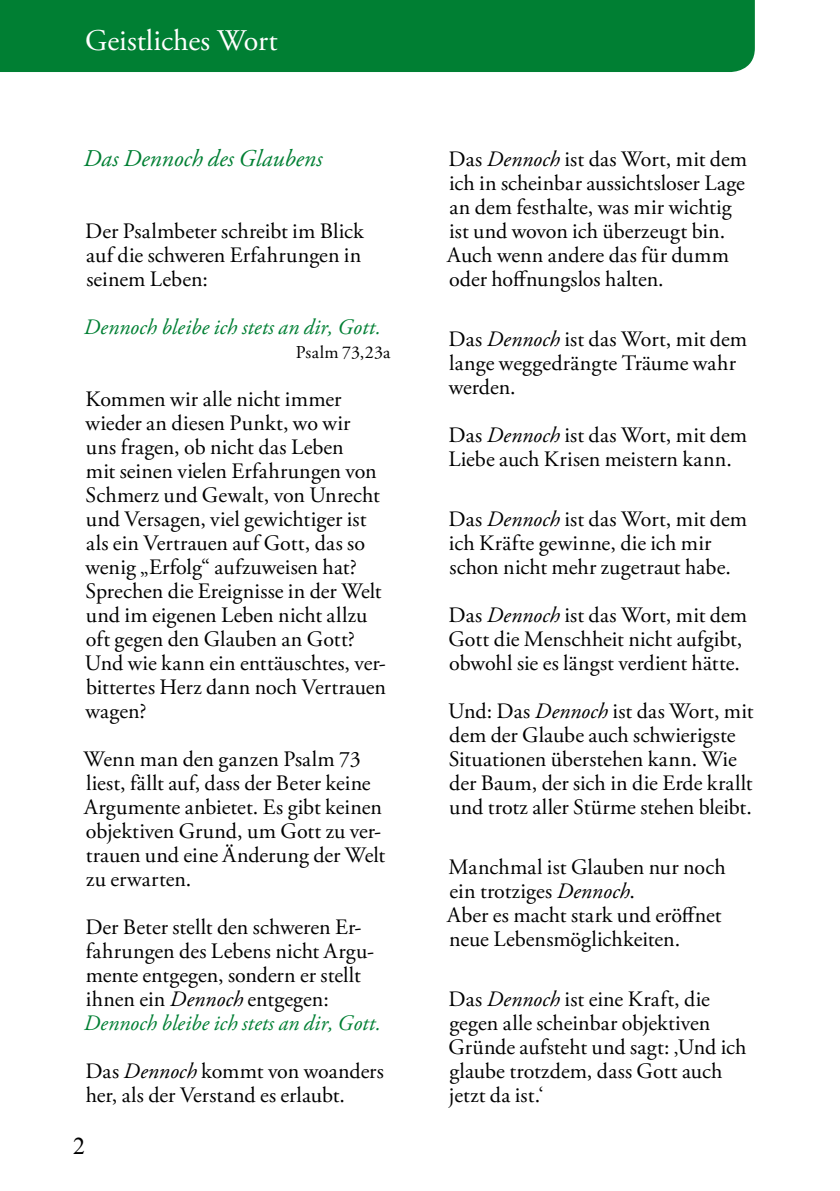
<style>
.page{position:relative;width:840px;height:1191px;background:#fff}
.page>*{position:absolute;margin:0;border:0;box-sizing:border-box;transform-origin:0 0}
.t1{font:30px "Adobe Garamond Pro";color:#fff}
.t2{font:italic 24px "Adobe Garamond Pro";color:#007f33}
.t3{font:24px "Times New Roman";color:#000}
.t4{font:22px/24px "Adobe Garamond Pro";letter-spacing:.005em;color:#000}
.t5{font:italic 22px "Adobe Garamond Pro";color:#007f33}
.t6{font:18px "Adobe Garamond Pro";letter-spacing:.01em;color:#000}
.s1{font-style:italic}
.s2{font-style:italic;color:#007f33}
</style>
<div class="page">
<div style="left:0;top:0;width:754px;height:72px;background:#007f33"></div>
<h1 class="t1" style="left:85px;top:22px;width:194px">Geistliches Wort</h1>
<p class="t2" style="left:83px;top:144px;width:240px">Das Dennoch des Glaubens</p>
<p class="t4" style="left:85px;top:220px;width:280px;text-align:justify">Der Psalmbeter schreibt im Blick auf die schweren Erfahrungen in seinem Leben:</p>
<p class="t5" style="left:84px;top:314px;width:298px">Dennoch bleibe ich stets an dir, Gott.</p>
<p class="t6" style="left:296px;top:341px;width:96px">Psalm 73,23a</p>
<p class="t4" style="left:85px;top:388px;width:302px">Kommen wir alle nicht immer wieder an diesen Punkt, wo wir<br>uns fragen, ob nicht das Leben<br>mit seinen vielen Erfahrungen von<br>Schmerz und Gewalt, von Unrecht und Versagen, viel gewichtiger ist als ein Vertrauen auf Gott, das so wenig „Erfolg“ aufzuweisen hat?<br>Sprechen die Ereignisse in der Welt und im eigenen Leben nicht allzu oft gegen den Glauben an Gott?<br>Und wie kann ein enttäuschtes, ver&shy;bittertes Herz dann noch Vertrauen wagen?</p>
<p class="t4" style="left:84px;top:748px;width:303px">Wenn man den ganzen Psalm 73 liest, fällt auf, dass der Beter keine<br>Argumente anbietet. Es gibt keinen objektiven Grund, um Gott zu ver&shy;trauen und eine Änderung der Welt zu erwarten.</p>
<p class="t4" style="left:84px;top:916px;width:298px">Der Beter stellt den schweren Er&shy;fahrungen des Lebens nicht Argu&shy;mente entgegen, sondern er stellt ihnen ein <span class="s1">Dennoch</span> entgegen:<br><span class="s2">Dennoch bleibe ich stets an dir, Gott.</span></p>
<p class="t4" style="left:85px;top:1060px;width:300px">Das <span class="s1">Dennoch</span> kommt von woanders her, als der Verstand es erlaubt.</p>
<p class="t3" style="left:73px;top:1129px;width:13px">2</p>
<p class="t4" style="left:447px;top:148px;width:301px">Das <span class="s1">Dennoch</span> ist das Wort, mit dem ich in scheinbar aussichtsloser Lage an dem festhalte, was mir wichtig ist und wovon ich überzeugt bin.<br>Auch wenn andere das für dumm oder hoffnungslos halten.</p>
<p class="t4" style="left:448px;top:328px;width:300px">Das <span class="s1">Dennoch</span> ist das Wort, mit dem lange weggedrängte Träume wahr werden.</p>
<p class="t4" style="left:448px;top:424px;width:300px">Das <span class="s1">Dennoch</span> ist das Wort, mit dem<br>Liebe auch Krisen meistern kann.</p>
<p class="t4" style="left:448px;top:508px;width:300px">Das <span class="s1">Dennoch</span> ist das Wort, mit dem ich Kräfte gewinne, die ich mir schon nicht mehr zugetraut habe.</p>
<p class="t4" style="left:448px;top:604px;width:300px">Das <span class="s1">Dennoch</span> ist das Wort, mit dem<br>Gott die Menschheit nicht aufgibt, obwohl sie es längst verdient hätte.</p>
<p class="t4" style="left:448px;top:700px;width:306px">Und: Das <span class="s1">Dennoch</span> ist das Wort, mit dem der Glaube auch schwierigste Situationen überstehen kann. Wie der Baum, der sich in die Erde krallt und trotz aller Stürme stehen bleibt.</p>
<p class="t4" style="left:447px;top:856px;width:280px">Manchmal ist Glauben nur noch ein trotziges <span class="s1">Dennoch</span>.<br>Aber es macht stark und eröffnet neue Lebensmöglichkeiten.</p>
<p class="t4" style="left:448px;top:988px;width:299px">Das <span class="s1">Dennoch</span> ist eine Kraft, die gegen alle scheinbar objektiven<br>Gründe aufsteht und sagt: ‚Und ich glaube trotzdem, dass Gott auch jetzt da ist.‘</p>
</div>
